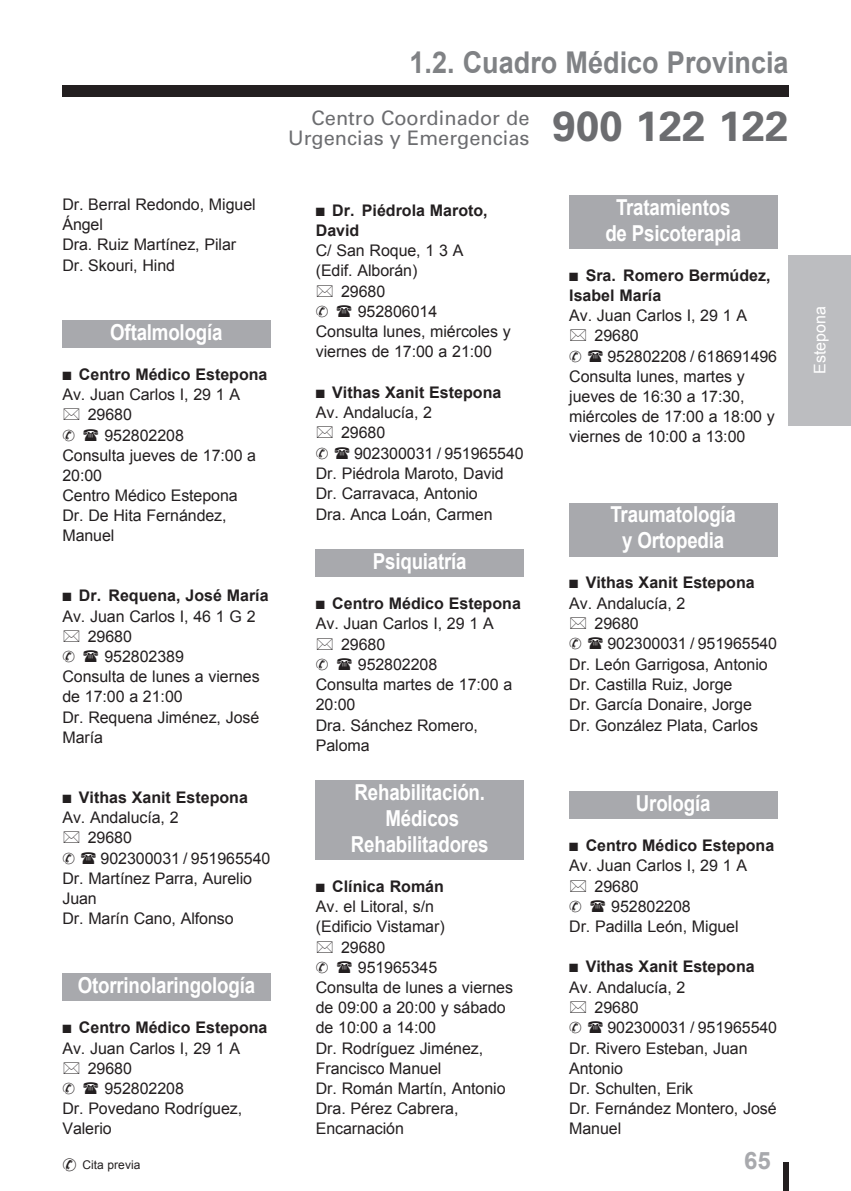
<style>
.page{position:relative;width:851px;height:1191px;background:#fff}
.page>*{position:absolute;margin:0;border:0;box-sizing:border-box;transform-origin:0 0}
.t1{font:700 30px "Arial";color:#808285;scale:.9 1}
.t2{font:700 24px "Arial";color:#a8a9ad}
.t3{font:700 22px/26px "Arial";letter-spacing:-.01em;color:#fff;text-align:center;scale:.85 1}
.t4{font:20px/20px "Univers LT Std";color:#6c6d70}
.t5{font:16px/20.2px "Arial";letter-spacing:-.005em;color:#231f20}
.t6{font:700 16px/20px "Arial";color:#231f20}
.t7{font:16px "Arial";color:#fff}
.t8{font:12px "Arial";color:#231f20}
</style>
<div class="page">
<div style="left:62px;top:85px;width:726px;height:11px;background:#231f20"></div>
<div style="left:782px;top:1162px;width:6px;height:29px;background:#231f20"></div>
<div style="left:788px;top:255px;width:62px;height:170px;background:#bcbdc0"></div>
<div style="left:62px;top:320px;width:208px;height:28px;background:#a8a9ad"></div>
<div style="left:62px;top:973px;width:208px;height:28px;background:#a8a9ad"></div>
<div style="left:316px;top:549px;width:207px;height:27px;background:#a8a9ad"></div>
<div style="left:316px;top:780px;width:207px;height:79px;background:#a8a9ad"></div>
<div style="left:569px;top:195px;width:208px;height:53px;background:#a8a9ad"></div>
<div style="left:569px;top:503px;width:208px;height:53px;background:#a8a9ad"></div>
<div style="left:569px;top:791px;width:208px;height:28px;background:#a8a9ad"></div>
<p class="t5" style="left:62px;top:195px;width:195px">Dr. Berral Redondo, Miguel<br>Ángel<br>Dra. Ruiz Martínez, Pilar<br>Dr. Skouri, Hind</p>
<h3 class="t3" style="left:110px;top:320px;width:134px">Oftalmología</h3>
<p class="t6" style="left:62px;top:365px;width:206px">■ Centro Médico Estepona</p>
<p class="t5" style="left:62px;top:384px;width:179px">Av. Juan Carlos I, 29 1 A</p>
<p class="t5" style="left:88px;top:405px;width:46px">29680</p>
<p class="t5" style="left:62px;top:425px;width:195px;text-indent:42px">952802208<br>Consulta jueves de 17:00 a<br>20:00<br>Centro Médico Estepona<br>Dr. De Hita Fernández,<br>Manuel</p>
<p class="t6" style="left:62px;top:586px;width:208px">■ Dr. Requena, José María</p>
<p class="t5" style="left:62px;top:606px;width:195px">Av. Juan Carlos I, 46 1 G 2</p>
<p class="t5" style="left:88px;top:626px;width:46px">29680</p>
<p class="t5" style="left:62px;top:646px;width:199px;text-indent:42px">952802389<br>Consulta de lunes a viernes de 17:00 a 21:00<br>Dr. Requena Jiménez, José<br>María</p>
<p class="t6" style="left:62px;top:787px;width:187px">■ Vithas Xanit Estepona</p>
<p class="t5" style="left:62px;top:807px;width:118px">Av. Andalucía, 2</p>
<p class="t5" style="left:88px;top:828px;width:46px">29680</p>
<p class="t5" style="left:62px;top:848px;width:209px;text-indent:38px">902300031 / 951965540<br>Dr. Martínez Parra, Aurelio<br>Juan<br>Dr. Marín Cano, Alfonso</p>
<h3 class="t3" style="left:78px;top:973px;width:210px">Otorrinolaringología</h3>
<p class="t6" style="left:62px;top:1018px;width:206px">■ Centro Médico Estepona</p>
<p class="t5" style="left:62px;top:1038px;width:179px">Av. Juan Carlos I, 29 1 A</p>
<p class="t5" style="left:88px;top:1058px;width:46px">29680</p>
<p class="t5" style="left:62px;top:1078px;width:181px;text-indent:42px">952802208<br>Dr. Povedano Rodríguez,<br>Valerio</p>
<p class="t8" style="left:62px;top:1156px;width:79px">✆ Cita previa</p>
<h1 class="t1" style="left:409px;top:43px;width:422px">1.2. Cuadro Médico Provincia</h1>
<p class="t4" style="left:288px;top:109px;width:502px;text-indent:23px">Centro Coordinador de<br>Urgencias y Emergencias <sup>900</sup> <sup>122</sup> <sup>122</sup></p>
<p class="t6" style="left:316px;top:201px;width:173px">■ Dr. Piédrola Maroto,<br>David</p>
<p class="t5" style="left:316px;top:241px;width:149px">C/ San Roque, 1 3 A</p>
<p class="t5" style="left:316px;top:261px;width:103px">(Edif. Alborán)</p>
<p class="t5" style="left:341px;top:281px;width:46px">29680</p>
<p class="t5" style="left:316px;top:301px;width:196px;text-indent:42px">952806014<br>Consulta lunes, miércoles y viernes de 17:00 a 21:00</p>
<p class="t6" style="left:316px;top:382px;width:187px">■ Vithas Xanit Estepona</p>
<p class="t5" style="left:316px;top:402px;width:118px">Av. Andalucía, 2</p>
<p class="t5" style="left:341px;top:423px;width:46px">29680</p>
<p class="t5" style="left:316px;top:443px;width:209px;text-indent:38px">902300031 / 951965540<br>Dr. Piédrola Maroto, David<br>Dr. Carravaca, Antonio<br>Dra. Anca Loán, Carmen</p>
<h3 class="t3" style="left:373px;top:548px;width:112px">Psiquiatría</h3>
<p class="t6" style="left:316px;top:594px;width:206px">■ Centro Médico Estepona</p>
<p class="t5" style="left:316px;top:613px;width:179px">Av. Juan Carlos I, 29 1 A</p>
<p class="t5" style="left:341px;top:634px;width:46px">29680</p>
<p class="t5" style="left:316px;top:654px;width:198px;text-indent:42px">952802208<br>Consulta martes de 17:00 a<br>20:00<br>Dra. Sánchez Romero,<br>Paloma</p>
<h3 class="t3" style="left:351px;top:779px;width:163px">Rehabilitación.<br>Médicos<br>Rehabilitadores</h3>
<p class="t6" style="left:316px;top:876px;width:130px">■ Clínica Román</p>
<p class="t5" style="left:316px;top:896px;width:120px">Av. el Litoral, s/n</p>
<p class="t5" style="left:316px;top:916px;width:130px">(Edificio Vistamar)</p>
<p class="t5" style="left:341px;top:937px;width:46px">29680</p>
<p class="t5" style="left:316px;top:957px;width:199px;text-indent:42px">951965345<br>Consulta de lunes a viernes de 09:00 a 20:00 y sábado de 10:00 a 14:00<br>Dr. Rodríguez Jiménez,<br>Francisco Manuel<br>Dr. Román Martín, Antonio<br>Dra. Pérez Cabrera,<br>Encarnación</p>
<h3 class="t3" style="left:605px;top:194px;width:161px">Tratamientos de Psicoterapia</h3>
<p class="t6" style="left:569px;top:266px;width:203px">■ Sra. Romero Bermúdez,<br>Isabel María</p>
<p class="t5" style="left:594px;top:305px;width:154px;text-indent:-25px">Av. Juan Carlos I, 29 1 A<br>29680</p>
<p class="t5" style="left:569px;top:346px;width:209px;text-indent:38px">952802208 / 618691496<br>Consulta lunes, martes y jueves de 16:30 a 17:30, miércoles de 17:00 a 18:00 y viernes de 10:00 a 13:00</p>
<h3 class="t3" style="left:610px;top:502px;width:149px">Traumatología y Ortopedia</h3>
<p class="t6" style="left:569px;top:573px;width:187px">■ Vithas Xanit Estepona</p>
<p class="t5" style="left:569px;top:593px;width:118px">Av. Andalucía, 2</p>
<p class="t5" style="left:594px;top:613px;width:46px">29680</p>
<p class="t5" style="left:569px;top:633px;width:209px;text-indent:38px">902300031 / 951965540<br>Dr. León Garrigosa, Antonio<br>Dr. Castilla Ruiz, Jorge<br>Dr. García Donaire, Jorge<br>Dr. González Plata, Carlos</p>
<h3 class="t3" style="left:635px;top:791px;width:89px">Urología</h3>
<p class="t6" style="left:569px;top:836px;width:206px">■ Centro Médico Estepona</p>
<p class="t5" style="left:569px;top:855px;width:179px">Av. Juan Carlos I, 29 1 A</p>
<p class="t5" style="left:594px;top:876px;width:46px">29680</p>
<p class="t5" style="left:569px;top:896px;width:171px;text-align:center">952802208<br>Dr. Padilla León, Miguel</p>
<p class="t6" style="left:569px;top:957px;width:187px">■ Vithas Xanit Estepona</p>
<p class="t5" style="left:569px;top:977px;width:118px">Av. Andalucía, 2</p>
<p class="t5" style="left:594px;top:997px;width:46px">29680</p>
<p class="t5" style="left:569px;top:1017px;width:209px;text-indent:38px">902300031 / 951965540<br>Dr. Rivero Esteban, Juan<br>Antonio<br>Dr. Schulten, Erik<br>Dr. Fernández Montero, José<br>Manuel</p>
<h2 class="t2" style="left:744px;top:1144px;width:28px">65</h2>
<p class="t7" style="left:809px;top:374px;width:69px;rotate:-90deg">Estepona</p>
</div>
